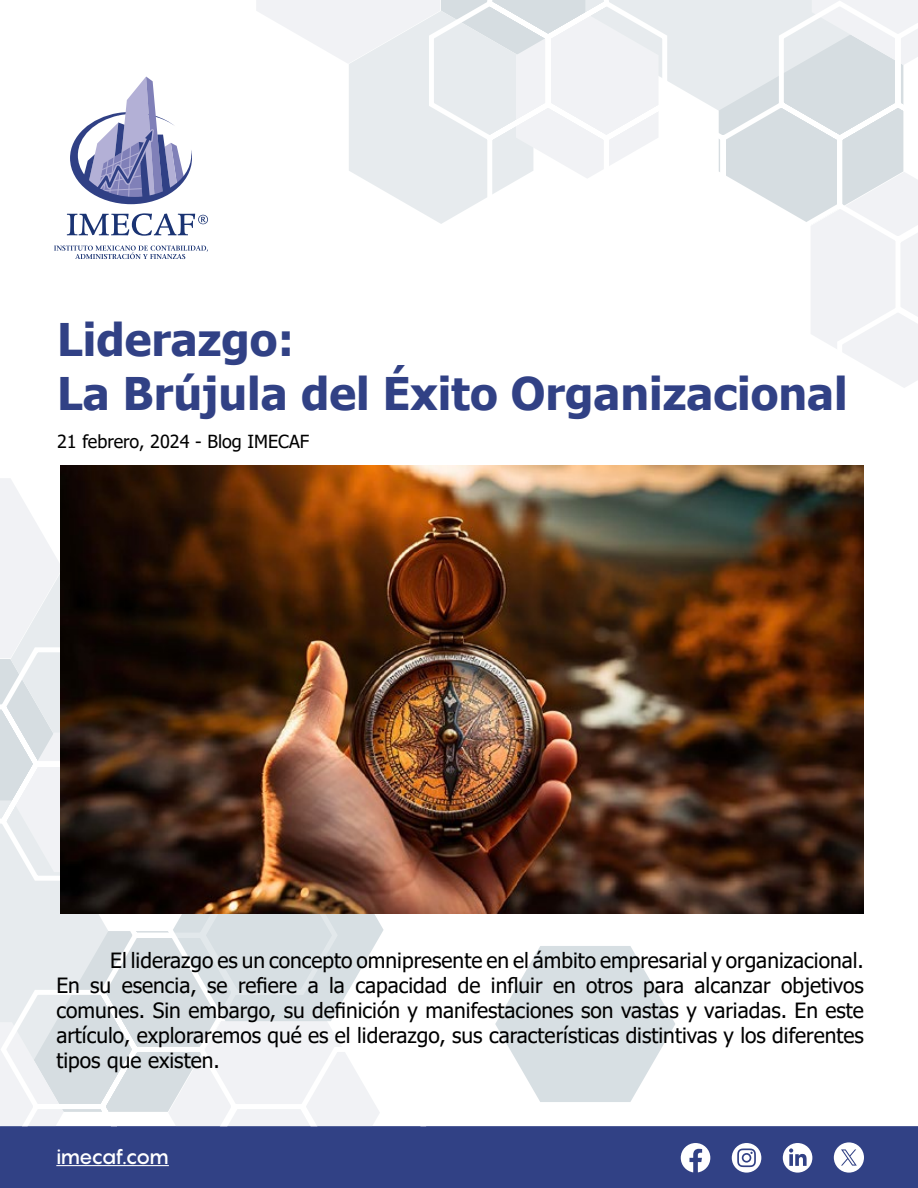
<style>
.page{position:relative;width:918px;height:1188px;background:#fff}
.page>*{position:absolute;margin:0;border:0;box-sizing:border-box;transform-origin:0 0}
.t1{font:700 45px/54px "Tahoma";color:#314185}
.t2{font:21px/25.2px "Tahoma";color:#000;text-align:justify}
.t3{font:500 21px "Pangram";letter-spacing:-.075em;color:#fff}
.t4{font:18px "Tahoma";color:#000}
</style>
<div class="page">
<svg style="left:256px;top:0;width:169px;height:214px"></svg>
<svg style="left:425px;top:0;width:493px;height:388px"></svg>
<div style="left:0;top:1126px;width:918px;height:62px;background:#314185;border:2px solid #314185"></div>
<hr style="left:56px;top:1165px;width:113px;height:1px;background:#fff">
<svg style="left:681px;top:1143px;width:29px;height:29px"></svg>
<svg style="left:732px;top:1143px;width:29px;height:30px"></svg>
<svg style="left:783px;top:1143px;width:29px;height:30px"></svg>
<svg style="left:834px;top:1142px;width:30px;height:31px"></svg>
<svg style="left:495px;top:946px;width:180px;height:156px"></svg>
<svg style="left:0;top:478px;width:61px;height:165px"></svg>
<svg style="left:0;top:643px;width:441px;height:483px"></svg>
<img style="left:61px;top:465px;width:803px;height:448px">
<svg style="left:67px;top:213px;width:141px;height:23px"></svg>
<svg style="left:54px;top:246px;width:154px;height:13px"></svg>
<svg style="left:70px;top:77px;width:122px;height:127px"></svg>
<h1 class="t1" style="left:57px;top:314px;width:792px">Liderazgo:<br>La Brújula del Éxito Organizacional</h1>
<p class="t4" style="left:57px;top:429px;width:254px">21 febrero, 2024 - Blog IMECAF</p>
<p class="t2" style="left:56px;top:948px;width:809px;text-indent:54px">El liderazgo es un concepto omnipresente en el ámbito empresarial y organizacional.<br>En su esencia, se refiere a la capacidad de influir en otros para alcanzar objetivos comunes. Sin embargo, su definición y manifestaciones son vastas y variadas. En este artículo, exploraremos qué es el liderazgo, sus características distintivas y los diferentes tipos que existen.</p>
<p class="t3" style="left:56px;top:1142px;width:114px">imecaf.com</p>
</div>
